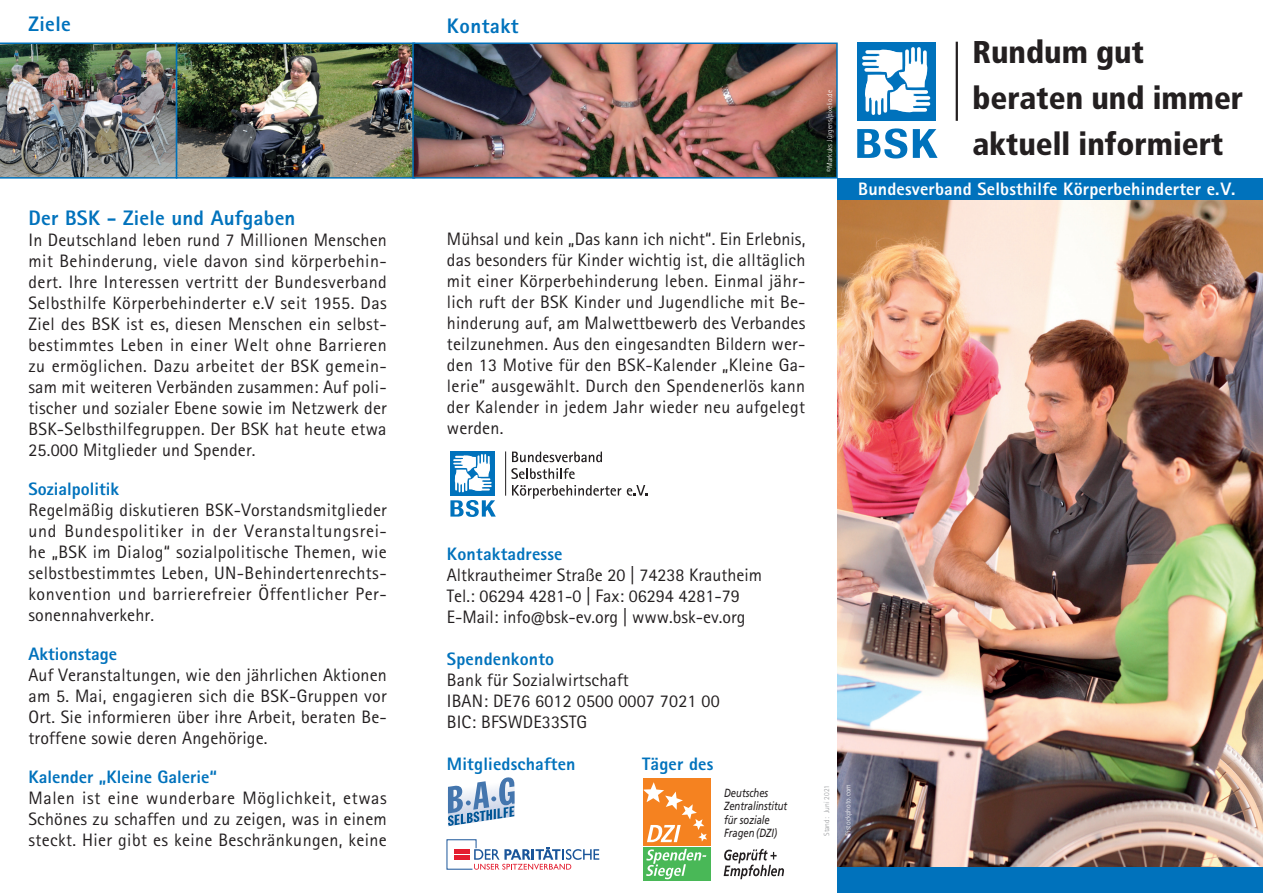
<style>
.page{position:relative;width:1263px;height:893px;background:#fff}
.page>*{position:absolute;margin:0;border:0;box-sizing:border-box;transform-origin:0 0}
.Grundtext{font:900 condensed 31.5px "Frutiger LT Pro";color:#231f20}
.t1{font:800 27px/59.4px "Rotis Sans Serif";color:#231f20}
.t2{font:800 21px "Rotis Sans Serif Std";letter-spacing:.01em;color:#0072bc}
.t3{font:18px/21px "Rotis Sans Serif Std";letter-spacing:.01em;color:#231f20;text-align:justify}
.t4{font:800 18px "Rotis Sans Serif Std";letter-spacing:.01em;color:#0072bc}
.t5{font:800 18px "Rotis Sans Serif Std";letter-spacing:.01em;color:#fff}
.t6{font:italic 11.85px/13.4px "Frutiger";color:#231f20;scale:.8 1}
.t7{font:300 7.5px "Rotis Sans Serif Std";letter-spacing:.01em;color:#fff}
.t8{font:300 7.5px "Rotis Sans Serif Std";letter-spacing:.01em;color:#939598}
.s1{font-size:21.6px}
</style>
<div class="page">
<img style="left:179px;top:46px;width:233px;height:130px">
<img style="left:0;top:43px;width:176px;height:136px">
<img style="left:838px;top:200px;width:425px;height:667px">
<div style="left:176px;top:43px;width:239px;height:136px;border:2px solid #0072bc"></div>
<svg style="left:857px;top:128px;width:50px;height:30px"></svg>
<svg style="left:913px;top:129px;width:24px;height:29px"></svg>
<div style="left:857px;top:42px;width:78px;height:79px;background:#0072bc"></div>
<svg style="left:862px;top:47px;width:69px;height:68px"></svg>
<div style="left:838px;top:178px;width:425px;height:22px;background:#0072bc"></div>
<div style="left:838px;top:867px;width:425px;height:26px;background:#0072bc"></div>
<hr style="left:956px;top:42px;width:2px;height:79px;background:#231f20">
<img style="left:415px;top:46px;width:420px;height:130px">
<div style="left:412px;top:43px;width:426px;height:136px;border:2px solid #0072bc"></div>
<svg style="left:514px;top:782px;width:1px;height:35px"></svg>
<svg style="left:448px;top:777px;width:66px;height:49px"></svg>
<svg style="left:446px;top:839px;width:153px;height:31px"></svg>
<svg style="left:450px;top:500px;width:46px;height:17px"></svg>
<div style="left:450px;top:451px;width:45px;height:45px;background:#0072bc"></div>
<svg style="left:453px;top:454px;width:39px;height:39px"></svg>
<svg style="left:512px;top:452px;width:90px;height:10px"></svg>
<svg style="left:511px;top:468px;width:64px;height:11px"></svg>
<svg style="left:512px;top:485px;width:109px;height:14px"></svg>
<svg style="left:627px;top:485px;width:21px;height:11px"></svg>
<hr style="left:505px;top:451px;width:1px;height:45px;background:#231f20">
<div style="left:644px;top:779px;width:67px;height:67px;background:#f58220"></div>
<div style="left:644px;top:847px;width:67px;height:34px;background:#49b857"></div>
<svg style="left:646px;top:849px;width:60px;height:30px"></svg>
<svg style="left:643px;top:778px;width:68px;height:64px"></svg>
<svg style="left:724px;top:849px;width:60px;height:30px"></svg>
<p class="t2" style="left:28px;top:11px;width:44px">Ziele</p>
<p class="t2" style="left:447px;top:12px;width:73px">Kontakt</p>
<p class="t2" style="left:28px;top:204px;width:269px">Der BSK - Ziele und Aufgaben</p>
<p class="t3" style="left:28px;top:229px;width:360px">In Deutschland leben rund 7 Millionen Menschen mit Behinderung, viele davon sind körperbehin&shy;dert. Ihre Interessen vertritt der Bundesverband Selbsthilfe Körperbehinderter e.V seit 1955. Das Ziel des BSK ist es, diesen Menschen ein selbst&shy;bestimmtes Leben in einer Welt ohne Barrieren zu ermöglichen. Dazu arbeitet der BSK gemein&shy;sam mit weiteren Verbänden zusammen: Auf poli&shy;tischer und sozialer Ebene sowie im Netzwerk der BSK-Selbsthilfegruppen. Der BSK hat heute etwa 25.000 Mitglieder und Spender.</p>
<p class="t4" style="left:28px;top:477px;width:92px">Sozialpolitik</p>
<p class="t3" style="left:28px;top:499px;width:360px">Regelmäßig diskutieren BSK-Vorstandsmitglieder und Bundespolitiker in der Veranstaltungsrei&shy;he „BSK im Dialog“ sozialpolitische Themen, wie selbstbestimmtes Leben, UN-Behindertenrechts&shy;konvention und barrierefreier Öffentlicher Per&shy;sonennahverkehr.</p>
<p class="t4" style="left:28px;top:642px;width:90px">Aktionstage</p>
<p class="t3" style="left:28px;top:664px;width:360px">Auf Veranstaltungen, wie den jährlichen Aktionen am 5. Mai, engagieren sich die BSK-Gruppen vor Ort. Sie informieren über ihre Arbeit, beraten Be&shy;troffene sowie deren Angehörige.</p>
<p class="t4" style="left:28px;top:765px;width:190px">Kalender „Kleine Galerie“</p>
<p class="t3" style="left:28px;top:787px;width:360px">Malen ist eine wunderbare Möglichkeit, etwas Schönes zu schaffen und zu zeigen, was in einem steckt. Hier gibt es keine Beschränkungen, keine</p>
<p class="t3" style="left:447px;top:228px;width:360px">Mühsal und kein „Das kann ich nicht“. Ein Erlebnis, das besonders für Kinder wichtig ist, die alltäglich mit einer Körperbehinderung leben. Einmal jähr&shy;lich ruft der BSK Kinder und Jugendliche mit Be&shy;hinderung auf, am Malwettbewerb des Verbandes teilzunehmen. Aus den eingesandten Bildern wer&shy;den 13 Motive für den BSK-Kalender „Kleine Ga&shy;lerie” ausgewählt. Durch den Spendenerlös kann der Kalender in jedem Jahr wieder neu aufgelegt werden.</p>
<p class="t4" style="left:447px;top:542px;width:117px">Kontaktadresse</p>
<p class="t3" style="left:447px;top:564px;width:317px">Altkrautheimer Straße 20 | 74238 Krautheim</p>
<p class="t3" style="left:447px;top:585px;width:294px">Tel.: 06294 4281-0 | Fax: 06294 4281-79</p>
<p class="t3" style="left:447px;top:606px;width:300px">E-Mail: info@bsk-ev.org | www.bsk-ev.org</p>
<p class="t4" style="left:447px;top:647px;width:109px">Spendenkonto</p>
<p class="t3" style="left:447px;top:669px;width:183px">Bank für Sozialwirtschaft</p>
<p class="t3" style="left:447px;top:690px;width:274px">IBAN: DE76 6012 0500 0007 7021 00</p>
<p class="t3" style="left:447px;top:711px;width:142px">BIC: BFSWDE33STG</p>
<p class="t4" style="left:447px;top:752px;width:130px">Mitgliedschaften</p>
<p class="t4" style="left:642px;top:752px;width:73px">Täger des</p>
<p class="t6" style="left:724px;top:786px;width:80px">Deutsches<br>Zentralinstitut für soziale<br>Fragen (DZI)</p>
<p class="t7" style="left:825px;top:172px;width:84px;rotate:-90deg">©Markuks Jürgens/pixelio.de</p>
<p class="Grundtext" style="left:972px;top:33px;width:173px">Rundum gut</p>
<p class="Grundtext" style="left:972px;top:80px;width:272px">beraten und immer</p>
<p class="Grundtext" style="left:972px;top:126px;width:252px">aktuell informiert</p>
<p class="t1" style="left:967px;top:23px;width:260px">Bundesverband<br>Körperbehinderter e. V<span class="s1">.</span></p>
<p class="t5" style="left:858px;top:177px;width:379px">Bundesverband Selbsthilfe Körperbehinderter e.V.</p>
<p class="t8" style="left:822px;top:836px;width:53px;rotate:-90deg">Stand: Juni 2021</p>
<p class="t7" style="left:843px;top:836px;width:53px;rotate:-90deg">©istockphoto.com</p>
</div>
